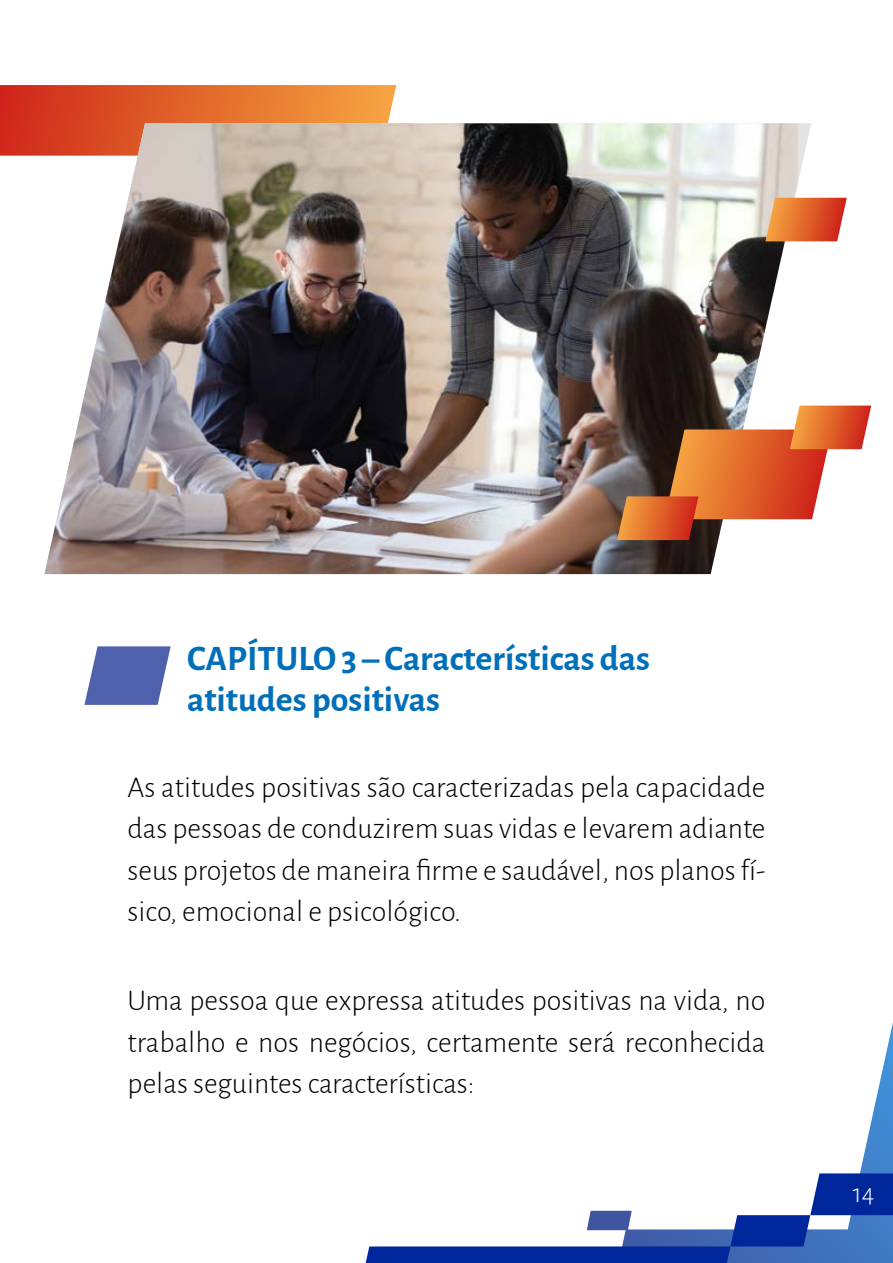
<style>
.page{position:relative;width:893px;height:1263px;background:#fff}
.page>*{position:absolute;margin:0;border:0;box-sizing:border-box;transform-origin:0 0}
.t1{font:700 36px/41.4px "Alegreya Sans";color:#006fb9}
.t2{font:300 30px/41.4px "Alegreya Sans";color:#000;text-align:justify}
.t3{font:300 27px "Alegreya Sans";color:#fff}
</style>
<div class="page">
<svg style="left:860px;top:1022px;width:33px;height:151px"></svg>
<svg style="left:366px;top:1173px;width:527px;height:90px"></svg>
<svg style="left:0;top:85px;width:396px;height:71px;background:#e0612c"></svg>
<img style="left:44px;top:123px;width:754px;height:451px">
<svg style="left:765px;top:198px;width:82px;height:43px;background:#e27442"></svg>
<svg style="left:617px;top:406px;width:254px;height:134px"></svg>
<svg style="left:84px;top:646px;width:87px;height:59px;background:#6c7bba"></svg>
<p class="t1" style="left:187px;top:635px;width:464px">CAPÍTULO 3 – Características das atitudes positivas</p>
<p class="t2" style="left:128px;top:765px;width:639px">As atitudes positivas são caracterizadas pela capacidade das pessoas de conduzirem suas vidas e levarem adiante seus projetos de maneira firme e saudável, nos planos fí&shy;sico, emocional e psicológico.</p>
<p class="t2" style="left:128px;top:978px;width:639px">Uma pessoa que expressa atitudes positivas na vida, no trabalho e nos negócios, certamente será reconhecida pelas seguintes características:</p>
<p class="t3" style="left:853px;top:1175px;width:23px">14</p>
</div>
